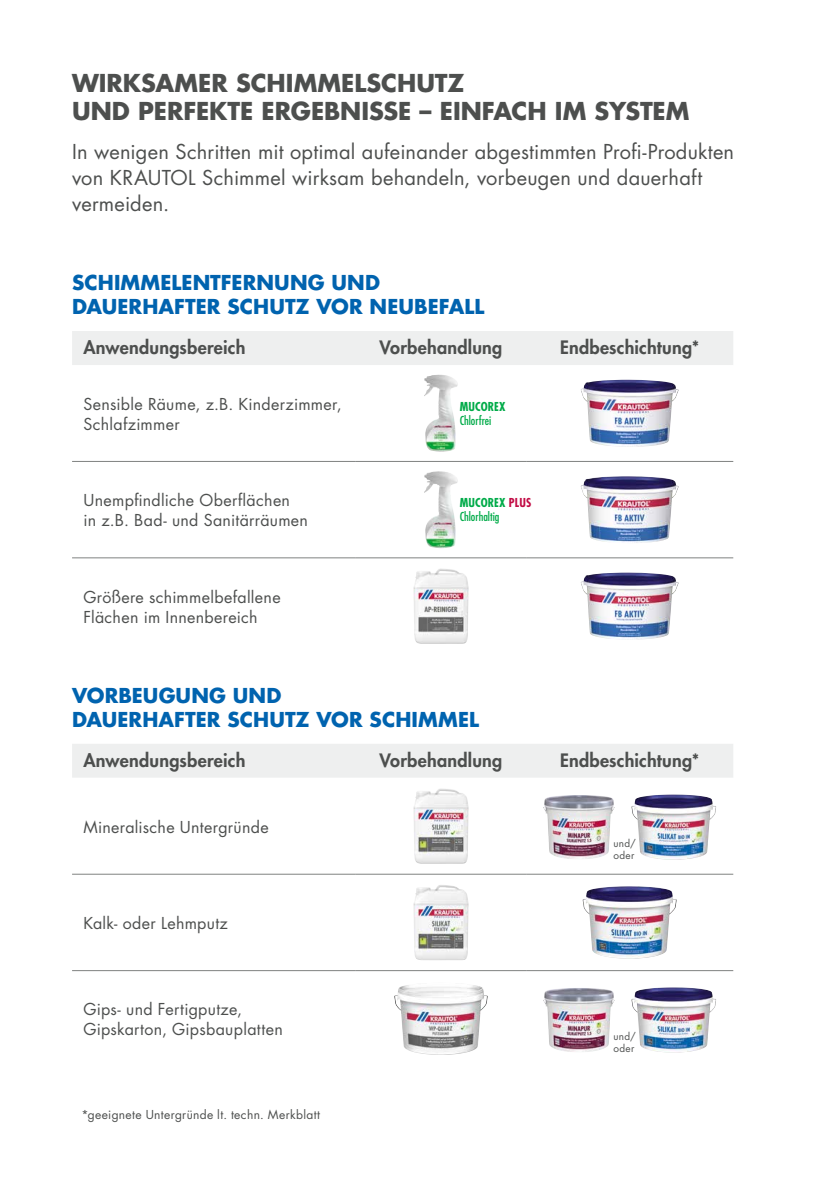
<style>
.page{position:relative;width:840px;height:1191px;background:#fff}
.page>*{position:absolute;margin:0;border:0;box-sizing:border-box;transform-origin:0 0}
.t1{font:700 24px/28px "Futura Std";color:#4d4f4e}
.t2{font:20px/26px "Futura Std";letter-spacing:.01em;color:#4d4f4e}
.t3{font:700 20px/24px "Futura Std";letter-spacing:.005em;color:#0063af}
.t4{font:800 18px "Futura Std";letter-spacing:.015em;color:#4d4f4e}
.t5{font:16px/20px "Futura Std";letter-spacing:.02em;color:#4d4f4e}
.t6{font:12px "Futura Std";letter-spacing:.03em;color:#4d4f4e}
.t7{font:condensed 12px/14px "Futura Std";color:#00ab49}
.t8{font:700 condensed 12px "Futura Std";letter-spacing:.01em;color:#00ab49}
.t9{font:10px/12px "Futura Std";letter-spacing:.03em;color:#4d4f4e}
.s1{font-weight:700}
.s2{font-weight:700;color:#c20c45}
</style>
<div class="page">
<div style="left:72px;top:744px;width:660px;height:34px;background:#eeefef"></div>
<svg style="left:72px;top:806px;width:660px;height:249px"></svg>
<hr style="left:72px;top:873px;width:283px;height:1px;background:#808281">
<hr style="left:355px;top:873px;width:171px;height:1px;background:#808281">
<hr style="left:526px;top:873px;width:206px;height:1px;background:#808281">
<hr style="left:72px;top:970px;width:283px;height:1px;background:#808281">
<hr style="left:355px;top:970px;width:171px;height:1px;background:#808281">
<hr style="left:526px;top:970px;width:206px;height:1px;background:#808281">
<img style="left:413px;top:789px;width:55px;height:74px">
<img style="left:631px;top:794px;width:84px;height:65px">
<img style="left:543px;top:795px;width:71px;height:64px">
<img style="left:413px;top:884px;width:55px;height:76px">
<img style="left:582px;top:886px;width:94px;height:72px">
<img style="left:394px;top:982px;width:93px;height:72px">
<img style="left:631px;top:987px;width:84px;height:65px">
<img style="left:543px;top:987px;width:71px;height:65px">
<div style="left:72px;top:331px;width:660px;height:34px;background:#eeefef"></div>
<svg style="left:72px;top:374px;width:660px;height:266px"></svg>
<hr style="left:72px;top:461px;width:283px;height:1px;background:#808281">
<hr style="left:355px;top:461px;width:171px;height:1px;background:#808281">
<hr style="left:526px;top:461px;width:206px;height:1px;background:#808281">
<hr style="left:72px;top:557px;width:283px;height:1px;background:#808281">
<hr style="left:355px;top:557px;width:171px;height:1px;background:#808281">
<hr style="left:526px;top:557px;width:206px;height:1px;background:#808281">
<img style="left:423px;top:375px;width:32px;height:77px">
<img style="left:580px;top:380px;width:98px;height:67px">
<img style="left:423px;top:471px;width:32px;height:77px">
<img style="left:580px;top:476px;width:98px;height:67px">
<img style="left:413px;top:568px;width:55px;height:76px">
<img style="left:580px;top:572px;width:98px;height:67px">
<h1 class="t1" style="left:72px;top:68px;width:618px">WIRKSAMER SCHIMMELSCHUTZ<br>UND PERFEKTE ERGEBNISSE – EINFACH IM SYSTEM</h1>
<p class="t2" style="left:72px;top:139px;width:663px">In wenigen Schritten mit optimal aufeinander abgestimmten Profi-Produkten von KRAUTOL Schimmel wirksam behandeln, vorbeugen und dauerhaft vermeiden.</p>
<p class="t3" style="left:72px;top:270px;width:413px">SCHIMMELENTFERNUNG UND<br>DAUERHAFTER SCHUTZ VOR NEUBEFALL</p>
<p class="t4" style="left:83px;top:336px;width:163px">Anwendungsbereich</p>
<p class="t4" style="left:379px;top:336px;width:124px">Vorbehandlung</p>
<p class="t4" style="left:559px;top:336px;width:141px">Endbeschichtung*</p>
<p class="t5" style="left:83px;top:394px;width:259px">Sensible Räume, z.B. Kinderzimmer,<br>Schlafzimmer</p>
<p class="t8" style="left:459px;top:399px;width:47px">MUCOREX</p>
<p class="t7" style="left:459px;top:413px;width:33px">Chlorfrei</p>
<p class="t5" style="left:83px;top:490px;width:226px">Unempfindliche Oberflächen<br>in z.B. Bad- und Sanitärräumen</p>
<p class="t5" style="left:83px;top:587px;width:199px">Größere schimmelbefallene<br>Flächen im Innenbereich</p>
<p class="t7" style="left:459px;top:496px;width:73px"><span class="s1">MUCOREX</span> <span class="s2">PLUS<br></span>Chlorhaltig</p>
<p class="t3" style="left:72px;top:683px;width:408px">VORBEUGUNG UND<br>DAUERHAFTER SCHUTZ VOR SCHIMMEL</p>
<p class="t4" style="left:83px;top:748px;width:163px">Anwendungsbereich</p>
<p class="t4" style="left:379px;top:748px;width:124px">Vorbehandlung</p>
<p class="t4" style="left:559px;top:748px;width:141px">Endbeschichtung*</p>
<p class="t5" style="left:83px;top:817px;width:187px">Mineralische Untergründe</p>
<p class="t5" style="left:83px;top:913px;width:146px">Kalk- oder Lehmputz</p>
<p class="t5" style="left:83px;top:999px;width:201px">Gips- und Fertigputze,<br>Gipskarton, Gipsbauplatten</p>
<p class="t6" style="left:81px;top:1106px;width:240px">*geeignete Untergründe lt. techn. Merkblatt</p>
<p class="t9" style="left:613px;top:837px;width:24px">und/ oder</p>
<p class="t9" style="left:613px;top:1030px;width:24px">und/ oder</p>
</div>
